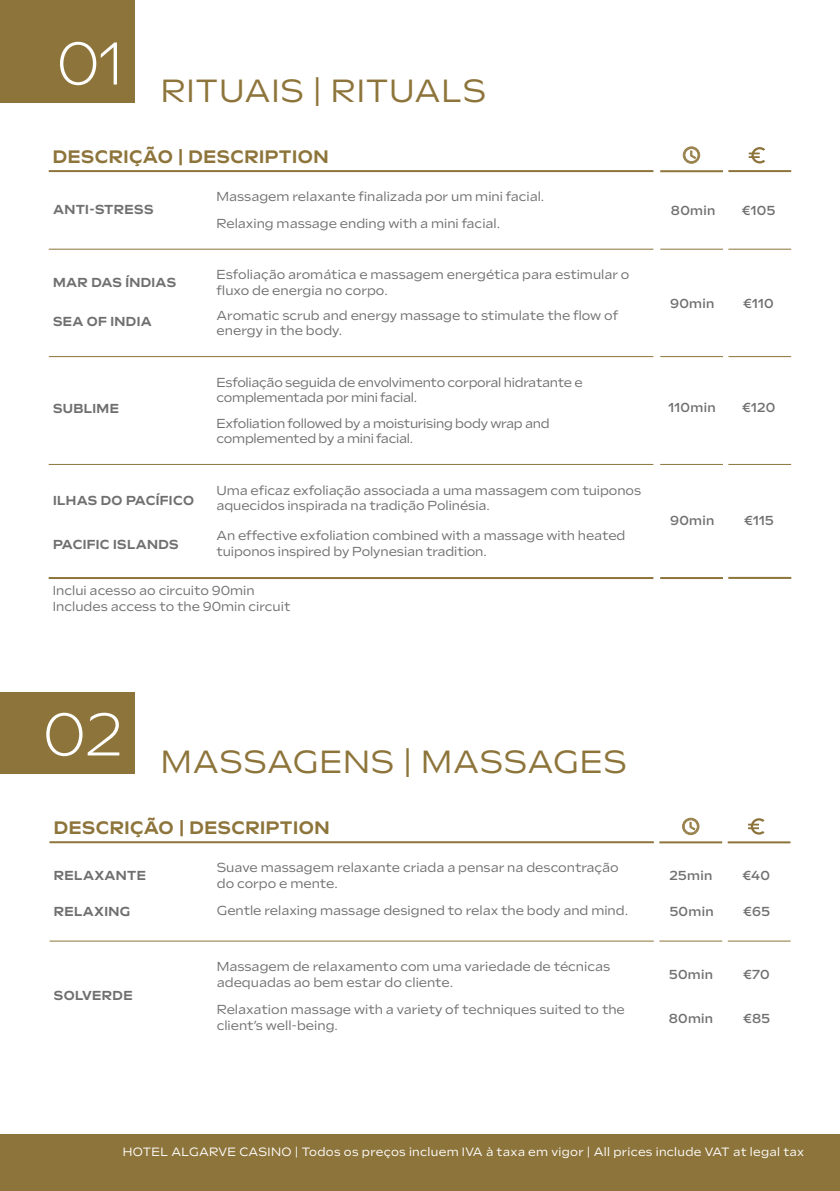
<style>
.page{position:relative;width:840px;height:1191px;background:#fff}
.page>*{position:absolute;margin:0;border:0;box-sizing:border-box;transform-origin:0 0}
.t1{font:32px "Sculpin";letter-spacing:.025em;color:#8d743a}
.t2{font:700 18px "Sculpin";letter-spacing:.025em;color:#8d743a}
.t3{font:13px/15.6px "Sculpin";color:#706f6f}
.t4{font:13px/15.6px "Sculpin";letter-spacing:-.02em;color:#706f6f}
.t5{font:700 13px "Sculpin";letter-spacing:.025em;color:#706f6f}
.t6{font:500 13px "Sculpin";letter-spacing:.025em;color:#706f6f}
.t7{font:300 13px "Sculpin Variable";letter-spacing:.025em;color:#706f6f}
.t8{font:12px "Sculpin";letter-spacing:.025em;color:#fff}
</style>
<div class="page">
<div style="left:0;top:1134px;width:839px;height:57px;background:#8d743a"></div>
<div style="left:0;top:0;width:135px;height:103px;background:#8d743a"></div>
<hr style="left:49px;top:249px;width:604px;height:1px;background:#8d743a">
<hr style="left:49px;top:170px;width:604px;height:2px;background:#8d743a">
<hr style="left:49px;top:577px;width:604px;height:2px;background:#8d743a">
<hr style="left:49px;top:356px;width:604px;height:1px;background:#8d743a">
<hr style="left:49px;top:464px;width:604px;height:1px;background:#8d743a">
<hr style="left:728px;top:249px;width:62px;height:1px;background:#8d743a">
<hr style="left:728px;top:170px;width:62px;height:2px;background:#8d743a">
<hr style="left:728px;top:577px;width:62px;height:2px;background:#8d743a">
<svg style="left:748px;top:147px;width:16px;height:16px"></svg>
<svg style="left:682px;top:146px;width:17px;height:18px"></svg>
<hr style="left:660px;top:170px;width:62px;height:2px;background:#8d743a">
<hr style="left:660px;top:356px;width:62px;height:1px;background:#8d743a">
<hr style="left:659px;top:577px;width:63px;height:2px;background:#8d743a">
<hr style="left:660px;top:249px;width:62px;height:1px;background:#8d743a">
<hr style="left:728px;top:356px;width:62px;height:1px;background:#8d743a">
<hr style="left:659px;top:464px;width:63px;height:1px;background:#8d743a">
<hr style="left:728px;top:464px;width:62px;height:1px;background:#8d743a">
<div style="left:0;top:692px;width:135px;height:81px;background:#8d743a"></div>
<svg style="left:682px;top:817px;width:17px;height:18px"></svg>
<svg style="left:748px;top:818px;width:16px;height:16px"></svg>
<hr style="left:727px;top:841px;width:63px;height:2px;background:#8d743a">
<hr style="left:659px;top:841px;width:62px;height:2px;background:#8d743a">
<hr style="left:727px;top:940px;width:63px;height:1px;background:#8d743a">
<hr style="left:659px;top:940px;width:62px;height:1px;background:#8d743a">
<hr style="left:50px;top:940px;width:603px;height:1px;background:#8d743a">
<hr style="left:49px;top:841px;width:604px;height:2px;background:#8d743a">
<h1 class="t1" style="left:56px;top:72px;width:431px"><sup>01</sup> RITUAIS | RITUALS</h1>
<h2 class="t2" style="left:53px;top:146px;width:277px">DESCRIÇÃO | DESCRIPTION</h2>
<p class="t5" style="left:53px;top:202px;width:102px">ANTI-STRESS</p>
<p class="t3" style="left:216px;top:189px;width:329px">Massagem relaxante finalizada por um mini facial.</p>
<p class="t3" style="left:216px;top:216px;width:285px">Relaxing massage ending with a mini facial.</p>
<p class="t5" style="left:53px;top:275px;width:124px">MAR DAS ÍNDIAS</p>
<p class="t3" style="left:216px;top:267px;width:414px">Esfoliação aromática e massagem energética para estimular o fluxo de energia no corpo.</p>
<p class="t5" style="left:53px;top:314px;width:100px">SEA OF INDIA</p>
<p class="t5" style="left:53px;top:401px;width:67px">SUBLIME</p>
<p class="t5" style="left:53px;top:492px;width:142px">ILHAS DO PACÍFICO</p>
<p class="t5" style="left:53px;top:536px;width:127px">PACIFIC ISLANDS</p>
<p class="t3" style="left:216px;top:307px;width:403px">Aromatic scrub and energy massage to stimulate the flow of energy in the body.</p>
<p class="t4" style="left:216px;top:374px;width:367px">Esfoliação seguida de envolvimento corporal hidratante e complementada por mini facial.</p>
<p class="t4" style="left:216px;top:415px;width:334px">Exfoliation followed by a moisturising body wrap and complemented by a mini facial.</p>
<p class="t3" style="left:216px;top:482px;width:426px">Uma eficaz exfoliação associada a uma massagem com tuiponos aquecidos inspirada na tradição Polinésia.</p>
<p class="t3" style="left:216px;top:528px;width:410px">An effective exfoliation combined with a massage with heated tuiponos inspired by Polynesian tradition.</p>
<p class="t3" style="left:53px;top:583px;width:239px">Inclui acesso ao circuito 90min<br>Includes access to the 90min circuit</p>
<p class="t6" style="left:670px;top:203px;width:46px">80min</p>
<p class="t6" style="left:741px;top:203px;width:35px">€105</p>
<p class="t6" style="left:669px;top:296px;width:46px">90min</p>
<p class="t6" style="left:742px;top:296px;width:32px">€110</p>
<p class="t7" style="left:668px;top:400px;width:49px">110min</p>
<p class="t7" style="left:741px;top:400px;width:35px">€120</p>
<p class="t6" style="left:669px;top:513px;width:46px">90min</p>
<p class="t6" style="left:743px;top:513px;width:31px">€115</p>
<h1 class="t1" style="left:43px;top:743px;width:585px"><sup>02</sup> MASSAGENS | MASSAGES</h1>
<h2 class="t2" style="left:54px;top:817px;width:277px">DESCRIÇÃO | DESCRIPTION</h2>
<p class="t3" style="left:217px;top:860px;width:403px">Suave massagem relaxante criada a pensar na descontração do corpo e mente.</p>
<p class="t5" style="left:54px;top:867px;width:94px">RELAXANTE</p>
<p class="t5" style="left:54px;top:903px;width:78px">RELAXING</p>
<p class="t3" style="left:217px;top:902px;width:412px">Gentle relaxing massage designed to relax the body and mind.</p>
<p class="t5" style="left:54px;top:988px;width:80px">SOLVERDE</p>
<p class="t3" style="left:217px;top:959px;width:394px">Massagem de relaxamento com uma variedade de técnicas adequadas ao bem estar do cliente.</p>
<p class="t3" style="left:217px;top:1002px;width:409px">Relaxation massage with a variety of techniques suited to the client’s well-being.</p>
<p class="t6" style="left:669px;top:868px;width:44px">25min</p>
<p class="t6" style="left:742px;top:868px;width:29px">€40</p>
<p class="t6" style="left:669px;top:903px;width:45px">50min</p>
<p class="t6" style="left:742px;top:903px;width:28px">€65</p>
<p class="t6" style="left:668px;top:966px;width:45px">50min</p>
<p class="t6" style="left:742px;top:966px;width:28px">€70</p>
<p class="t6" style="left:668px;top:1010px;width:46px">80min</p>
<p class="t6" style="left:742px;top:1010px;width:29px">€85</p>
<p class="t8" style="left:123px;top:1145px;width:682px">HOTEL ALGARVE CASINO | Todos os preços incluem IVA à taxa em vigor | All prices include VAT at legal tax</p>
</div>
